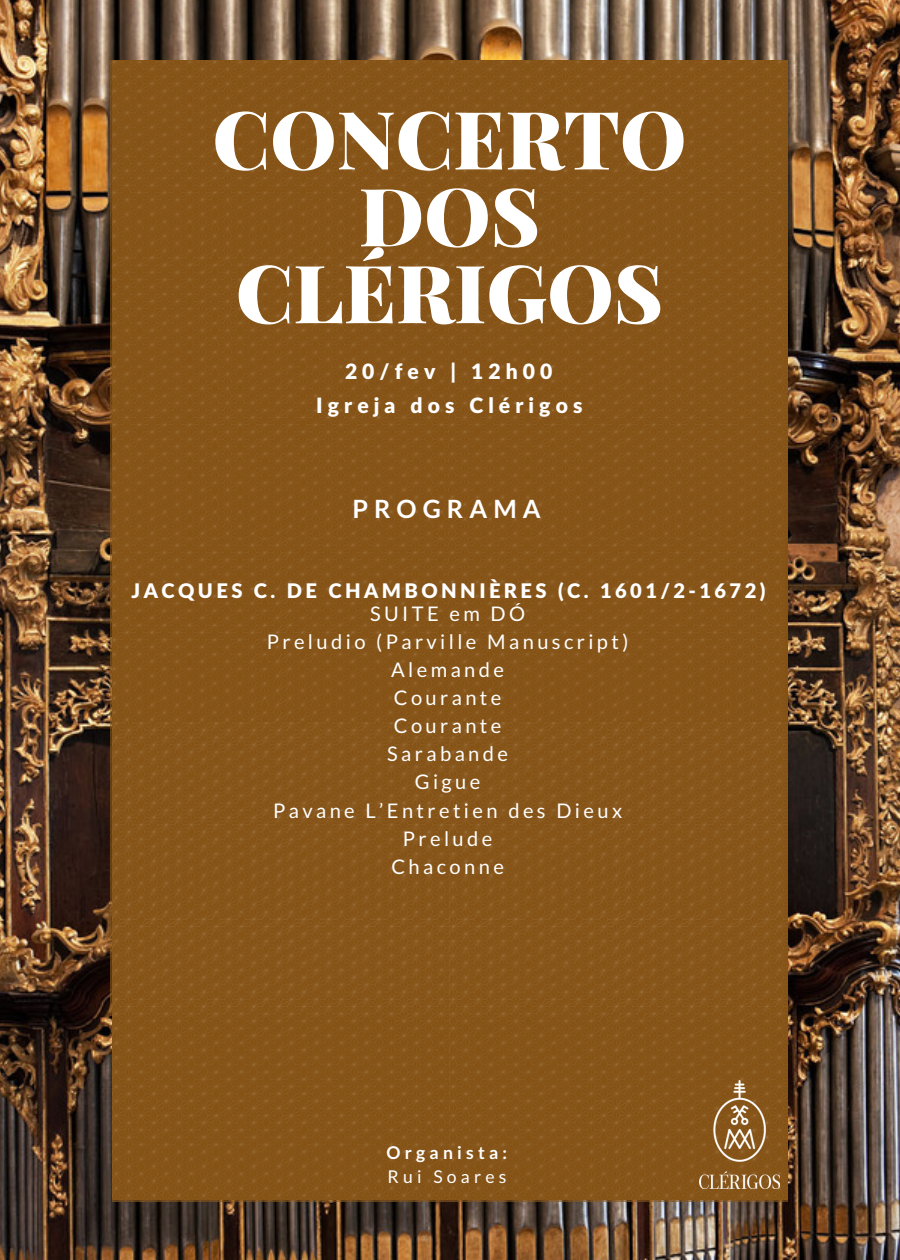
<style>
.page{position:relative;width:900px;height:1260px;background:#fff}
.page>*{position:absolute;margin:0;border:0;box-sizing:border-box;transform-origin:0 0}
.t1{font:900 80.5px/77px "Playfair Display";color:#fff;text-align:center}
.t2{font:700 25.25px "Lato";letter-spacing:.24em;color:#fff}
.t3{font:900 21.25px "Lato";letter-spacing:.24em;color:#fff}
.t4{font:900 21px "Lato";letter-spacing:.24em;color:#fff}
.t5{font:20px/28px "Lato";letter-spacing:.17em;color:#fff;text-align:center}
.t6{font:900 20px "Lato";letter-spacing:.17em;color:#fff}
.t7{font:700 17.5px "Lato";letter-spacing:.24em;color:#fff}
.t8{font:17.5px "Lato";letter-spacing:.24em;color:#fff}
</style>
<div class="page">
<img style="left:0;top:0;width:900px;height:1260px">
<div style="left:111px;top:540px;width:337px;height:476px;background:#865519"></div>
<div style="left:448px;top:538px;width:337px;height:478px;background:#855215"></div>
<div style="left:111px;top:60px;width:337px;height:480px;background:#865519"></div>
<div style="left:448px;top:60px;width:339px;height:480px;background:#865519"></div>
<div style="left:112px;top:722px;width:338px;height:480px;background:#87551a"></div>
<div style="left:450px;top:722px;width:337px;height:480px;background:#855215"></div>
<img style="left:699px;top:1080px;width:81px;height:109px">
<h1 class="t1" style="left:212px;top:98px;width:476px">CONCERTO<br>DOS<br>CLÉRIGOS</h1>
<p class="t4" style="left:345px;top:358px;width:209px">20/fev | 12h00</p>
<p class="t3" style="left:316px;top:392px;width:268px">Igreja dos Clérigos</p>
<p class="t2" style="left:352px;top:493px;width:190px">PROGRAMA</p>
<p class="t6" style="left:132px;top:578px;width:635px">JACQUES C. DE CHAMBONNIÈRES (C. 1601/2‐1672)</p>
<p class="t5" style="left:267px;top:599px;width:363px">SUITE em DÓ<br>Preludio (Parville Manuscript)<br>Alemande<br>Courante<br>Courante<br>Sarabande<br>Gigue<br>Pavane L’Entretien des Dieux<br>Prelude<br>Chaconne</p>
<p class="t7" style="left:387px;top:1141px;width:122px">Organista:</p>
<p class="t8" style="left:387px;top:1166px;width:120px">Rui Soares</p>
</div>
